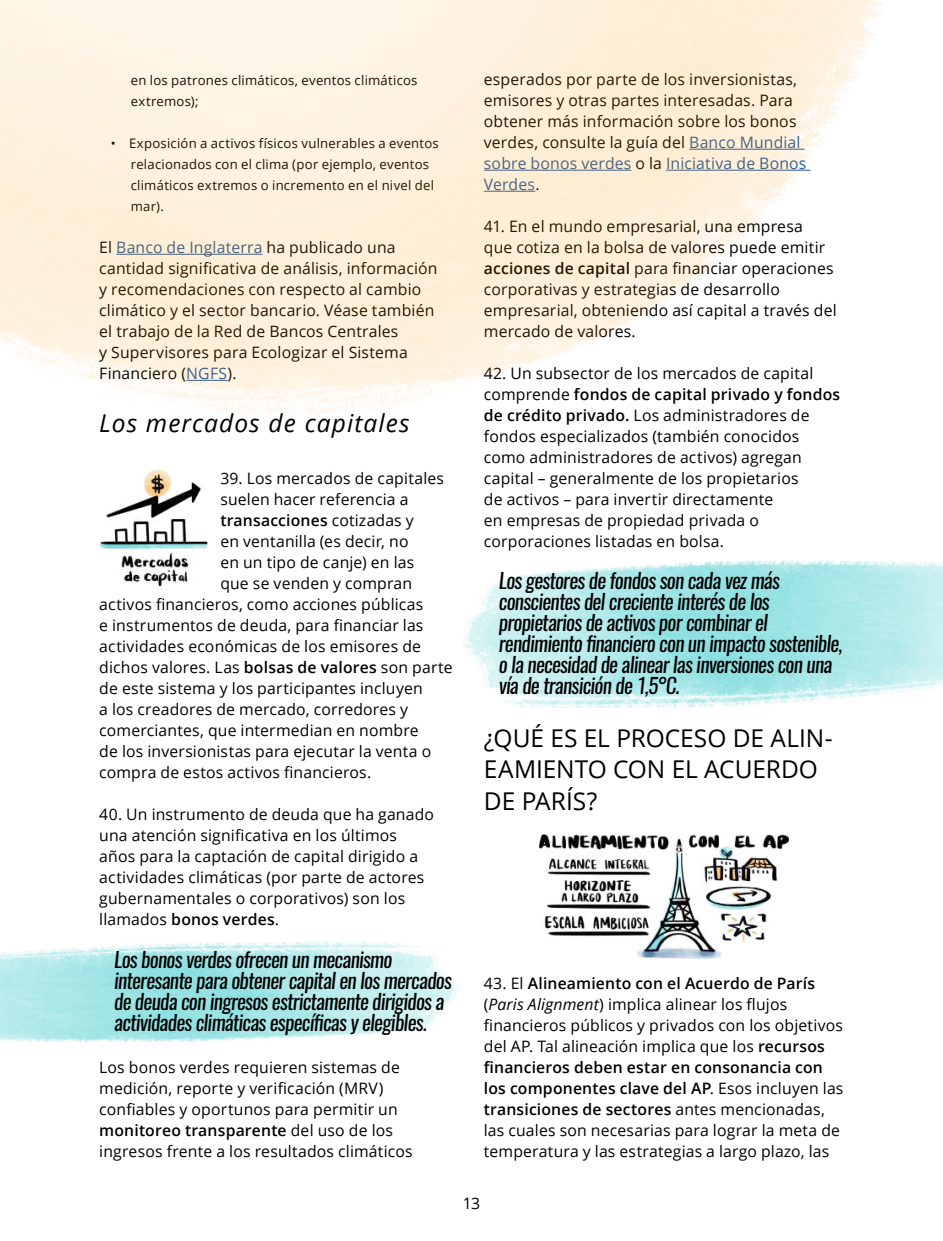
<style>
.page{position:relative;width:943px;height:1241px;background:#fff}
.page>*{position:absolute;margin:0;border:0;box-sizing:border-box;transform-origin:0 0}
.t1{font:24.5px/31.5px "Open Sans";letter-spacing:-.005em;color:#000}
.t2{font:italic 24.5px "Open Sans";letter-spacing:.045em;color:#000}
.t3{font:italic 21px/21px "Oswald";letter-spacing:-.03em;color:#000}
.t4{font:15.75px/21px "Open Sans";letter-spacing:.01em;color:#000}
.t5{font:600 15.75px "Open Sans";letter-spacing:.01em;color:#000}
.t6{font:13.12px/21px "Open Sans";letter-spacing:.02em;color:#000}
.s1{color:#275b9b}
.s2{font-weight:400}
.s3{font-weight:600}
.s4{font-style:italic}
</style>
<div class="page">
<img style="left:0;top:942px;width:459px;height:99px">
<img style="left:463px;top:560px;width:480px;height:147px">
<img style="left:99px;top:469px;width:109px;height:116px">
<img style="left:539px;top:834px;width:249px;height:124px">
<img style="left:0;top:0;width:884px;height:415px">
<p class="t6" style="left:131px;top:69px;width:288px">en los patrones climáticos, eventos climáticos extremos);</p>
<p class="t6" style="left:131px;top:132px;width:309px;text-indent:-20px">• Exposición a activos físicos vulnerables a eventos relacionados con el clima (por ejemplo, eventos climáticos extremos o incremento en el nivel del mar).</p>
<p class="t4" style="left:99px;top:236px;width:340px">El <span class="s1">Banco de Inglaterra</span> ha publicado una cantidad significativa de análisis, información y recomendaciones con respecto al cambio climático y el sector bancario. Véase también el trabajo de la Red de Bancos Centrales<br>y Supervisores para Ecologizar el Sistema Financiero (<span class="s1">NGFS</span>).</p>
<h1 class="t2" style="left:99px;top:406px;width:312px">Los mercados de capitales</h1>
<p class="t4" style="left:220px;top:467px;width:225px">39. Los mercados de capitales</p>
<p class="t4" style="left:220px;top:488px;width:190px">suelen hacer referencia a</p>
<p class="t5" style="left:220px;top:509px;width:195px">transacciones <span class="s2">cotizadas y</span></p>
<p class="t4" style="left:220px;top:530px;width:190px">en ventanilla (es decir, no</p>
<p class="t4" style="left:220px;top:551px;width:195px">en un tipo de canje) en las</p>
<p class="t4" style="left:220px;top:572px;width:193px">que se venden y compran</p>
<p class="t4" style="left:99px;top:593px;width:325px">activos financieros, como acciones públicas</p>
<p class="t4" style="left:99px;top:614px;width:326px">e instrumentos de deuda, para financiar las</p>
<p class="t4" style="left:99px;top:635px;width:323px">actividades económicas de los emisores de</p>
<p class="t4" style="left:99px;top:656px;width:355px">dichos valores. Las <span class="s3">bolsas de valores</span> son parte</p>
<p class="t4" style="left:99px;top:677px;width:325px">de este sistema y los participantes incluyen</p>
<p class="t4" style="left:99px;top:698px;width:310px">a los creadores de mercado, corredores y</p>
<p class="t4" style="left:99px;top:719px;width:321px">comerciantes, que intermedian en nombre</p>
<p class="t4" style="left:99px;top:740px;width:333px">de los inversionistas para ejecutar la venta o</p>
<p class="t4" style="left:99px;top:761px;width:273px">compra de estos activos financieros.</p>
<p class="t4" style="left:99px;top:803px;width:336px">40. Un instrumento de deuda que ha ganado una atención significativa en los últimos años para la captación de capital dirigido a actividades climáticas (por parte de actores gubernamentales o corporativos) son los llamados <span class="s3">bonos verdes</span>.</p>
<h2 class="t3" style="left:114px;top:948px;width:339px">Los bonos verdes ofrecen un mecanismo interesante para obtener capital en los mercados de deuda con ingresos estrictamente dirigidos a actividades climáticas específicas y elegibles.</h2>
<p class="t4" style="left:99px;top:1055px;width:315px">Los bonos verdes requieren sistemas de medición, reporte y verificación (MRV) confiables y oportunos para permitir un <span class="s3">monitoreo transparente</span> del uso de los ingresos frente a los resultados climáticos</p>
<p class="t4" style="left:484px;top:68px;width:324px">esperados por parte de los inversionistas, emisores y otras partes interesadas. Para obtener más información sobre los bonos verdes, consulte la guía del <span class="s1">Banco Mundial sobre bonos verdes</span> o la <span class="s1">Iniciativa de Bonos Verdes</span>.</p>
<p class="t4" style="left:484px;top:215px;width:354px">41. En el mundo empresarial, una empresa<br>que cotiza en la bolsa de valores puede emitir <span class="s3">acciones de capital</span> para financiar operaciones corporativas y estrategias de desarrollo empresarial, obteniendo así capital a través del mercado de valores.</p>
<p class="t4" style="left:484px;top:362px;width:358px">42. Un subsector de los mercados de capital comprende <span class="s3">fondos de capital privado y fondos de crédito privado.</span> Los administradores de fondos especializados (también conocidos como administradores de activos) agregan capital – generalmente de los propietarios<br>de activos – para invertir directamente<br>en empresas de propiedad privada o corporaciones listadas en bolsa.</p>
<p class="t3" style="left:499px;top:570px;width:345px">Los gestores de fondos son cada vez más conscientes del creciente interés de los propietarios de activos por combinar el rendimiento financiero con un impacto sostenible, o la necesidad de alinear las inversiones con una vía de transición de 1,5°C.</p>
<h1 class="t1" style="left:484px;top:721px;width:350px">¿QUÉ ES EL PROCESO DE ALIN-<br>EAMIENTO CON EL ACUERDO<br>DE PARÍS?</h1>
<p class="t4" style="left:484px;top:971px;width:361px">43. El <span class="s3">Alineamiento con el Acuerdo de París </span>(<span class="s4">Paris Alignment</span>) implica alinear los flujos financieros públicos y privados con los objetivos del AP. Tal alineación implica que los <span class="s3">recursos financieros deben estar en consonancia con los componentes clave del AP</span>. Esos incluyen las <span class="s3">transiciones de sectores</span> antes mencionadas, las cuales son necesarias para lograr la meta de temperatura y las estrategias a largo plazo, las</p>
<p class="t4" style="left:463px;top:1192px;width:19px">13</p>
</div>
